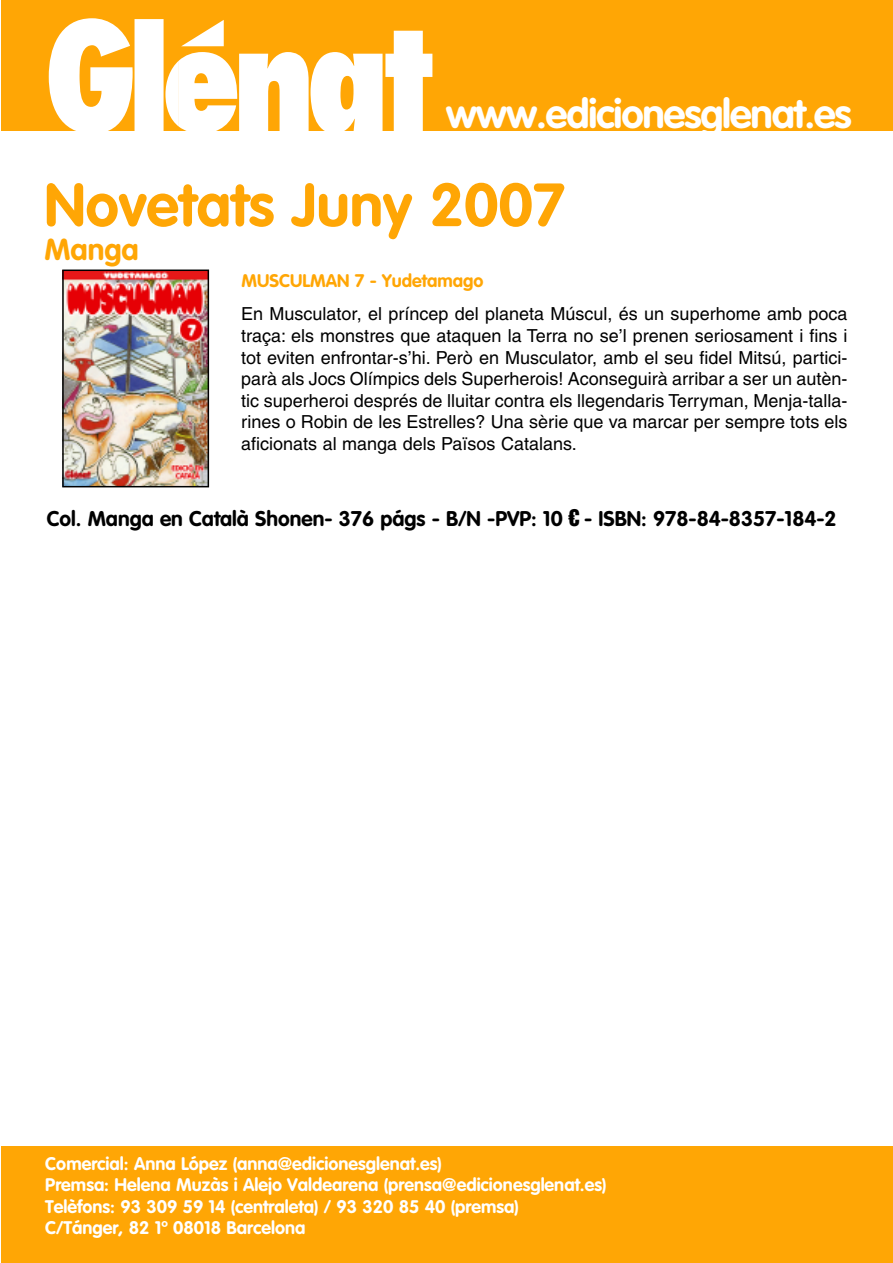
<style>
.page{position:relative;width:893px;height:1263px;background:#fff}
.page>*{position:absolute;margin:0;border:0;box-sizing:border-box;transform-origin:0 0}
.t1{font:700 60px "VAG Rounded";color:#ffa605}
.t2{font:700 40.2px "VAG Rounded";letter-spacing:-.03em;color:#fff}
.t3{font:700 30px "VAG Rounded";color:#ffa605}
.t4{font:700 21px "VAG Rounded";color:#000}
.t5{font:18px/21.6px "Helvetica";color:#000;text-align:justify}
.t6{font:700 18px/21.6px "VAG Rounded";color:#fff}
.t7{font:700 18px "VAG Rounded";color:#ffa605}
.s1{font-family:"Impact";font-weight:400}
</style>
<div class="page">
<div style="left:1px;top:0;width:892px;height:131px;background:#ffa605"></div>
<div style="left:1px;top:1146px;width:892px;height:117px;background:#ffa605"></div>
<svg style="left:49px;top:18px;width:383px;height:113px"></svg>
<img style="left:65px;top:272px;width:141px;height:212px">
<div style="left:62px;top:269px;width:147px;height:218px;border:2px solid #000"></div>
<h2 class="t2" style="left:446px;top:97px;width:407px">www.edicionesglenat.es</h2>
<h1 class="t1" style="left:44px;top:180px;width:522px">Novetats Juny 2007</h1>
<h3 class="t3" style="left:44px;top:236px;width:96px">Manga</h3>
<p class="t7" style="left:241px;top:273px;width:243px">MUSCULMAN 7 - Yudetamago</p>
<p class="t5" style="left:241px;top:305px;width:608px">En Musculator, el príncep del planeta Múscul, és un superhome amb poca traça: els monstres que ataquen la Terra no se’l prenen seriosament i fins i tot eviten enfrontar-s’hi. Però en Musculator, amb el seu fidel Mitsú, partici&shy;parà als Jocs Olímpics dels Superherois! Aconseguirà arribar a ser un autèn&shy;tic superheroi després de lluitar contra els llegendaris Terryman, Menja-talla&shy;rines o Robin de les Estrelles? Una sèrie que va marcar per sempre tots els aficionats al manga dels Països Catalans.</p>
<p class="t4" style="left:47px;top:510px;width:791px">Col. Manga en Català Shonen- 376 págs - B/N -PVP: 10 <span class="s1">€</span> - ISBN: 978-84-8357-184-2</p>
<p class="t6" style="left:45px;top:1154px;width:563px">Comercial: Anna López (anna@edicionesglenat.es)<br>Premsa: Helena Muzàs i Alejo Valdearena (prensa@edicionesglenat.es)<br>Telèfons: 93 309 59 14 (centraleta) / 93 320 85 40 (premsa)<br>C/Tánger, 82 1º 08018 Barcelona</p>
</div>
